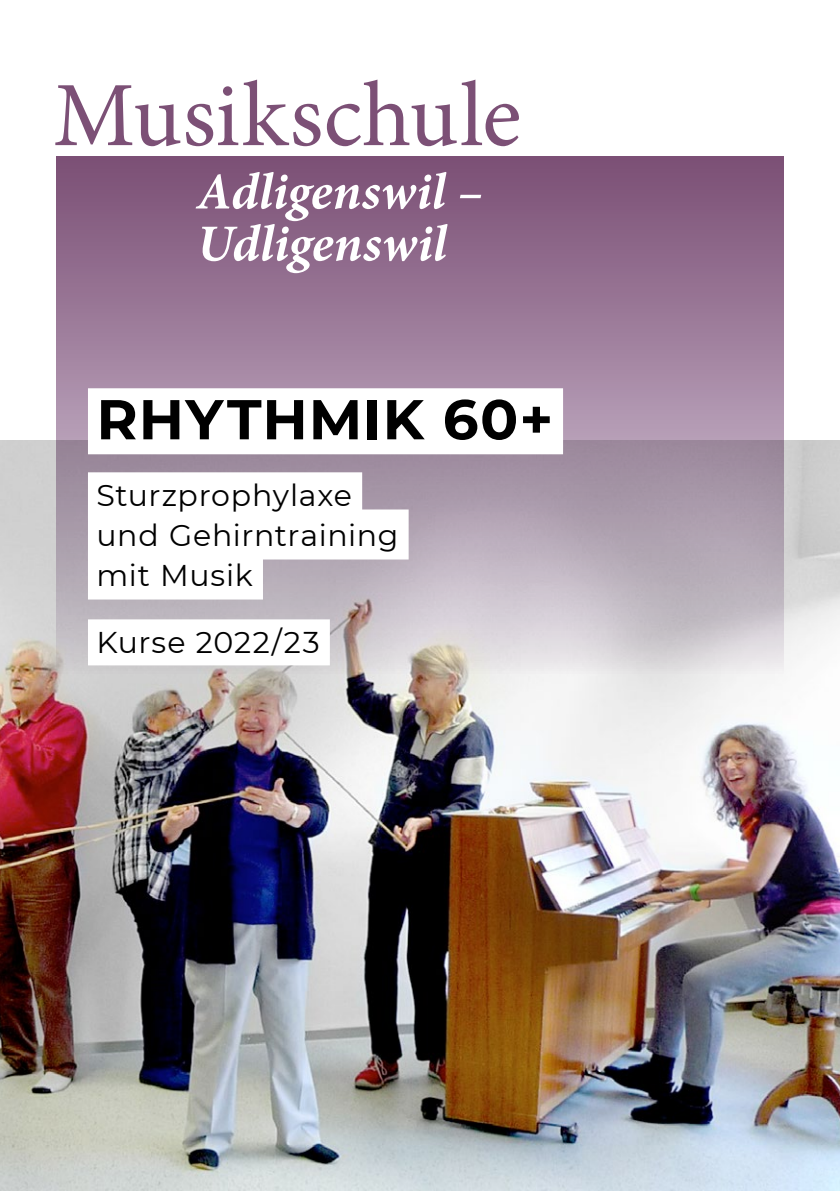
<style>
.page{position:relative;width:840px;height:1191px;background:#fff}
.page>*{position:absolute;margin:0;border:0;box-sizing:border-box;transform-origin:0 0}
.t1{font:92px "Minion Pro";color:#7c5076}
.t2{font:700 56px "Montserrat";letter-spacing:.02em;color:#000}
.t3{font:italic 700 52px/52px "Minion Pro";letter-spacing:-.005em;color:#fff}
.t4{font:30px/40px "Montserrat";letter-spacing:.02em;color:#000}
</style>
<div class="page">
<img style="left:0;top:440px;width:839px;height:751px">
<svg style="left:57px;top:157px;width:725px;height:516px;background:#a389a1"></svg>
<div style="left:88px;top:388px;width:474px;height:66px;background:#fff"></div>
<div style="left:88px;top:472px;width:274px;height:46px;background:#fff"></div>
<div style="left:88px;top:509px;width:320px;height:50px;background:#fff"></div>
<div style="left:88px;top:549px;width:175px;height:50px;background:#fff"></div>
<div style="left:88px;top:619px;width:242px;height:46px;background:#fff"></div>
<h1 class="t1" style="left:53px;top:54px;width:469px">Musikschule</h1>
<h3 class="t3" style="left:196px;top:165px;width:288px">Adligenswil –<br>Udligenswil</h3>
<h2 class="t2" style="left:96px;top:379px;width:458px">RHYTHMIK 60+</h2>
<p class="t4" style="left:96px;top:474px;width:303px">Sturzprophylaxe und Gehirntraining mit Musik</p>
<p class="t4" style="left:96px;top:621px;width:225px">Kurse 2022/23</p>
</div>
